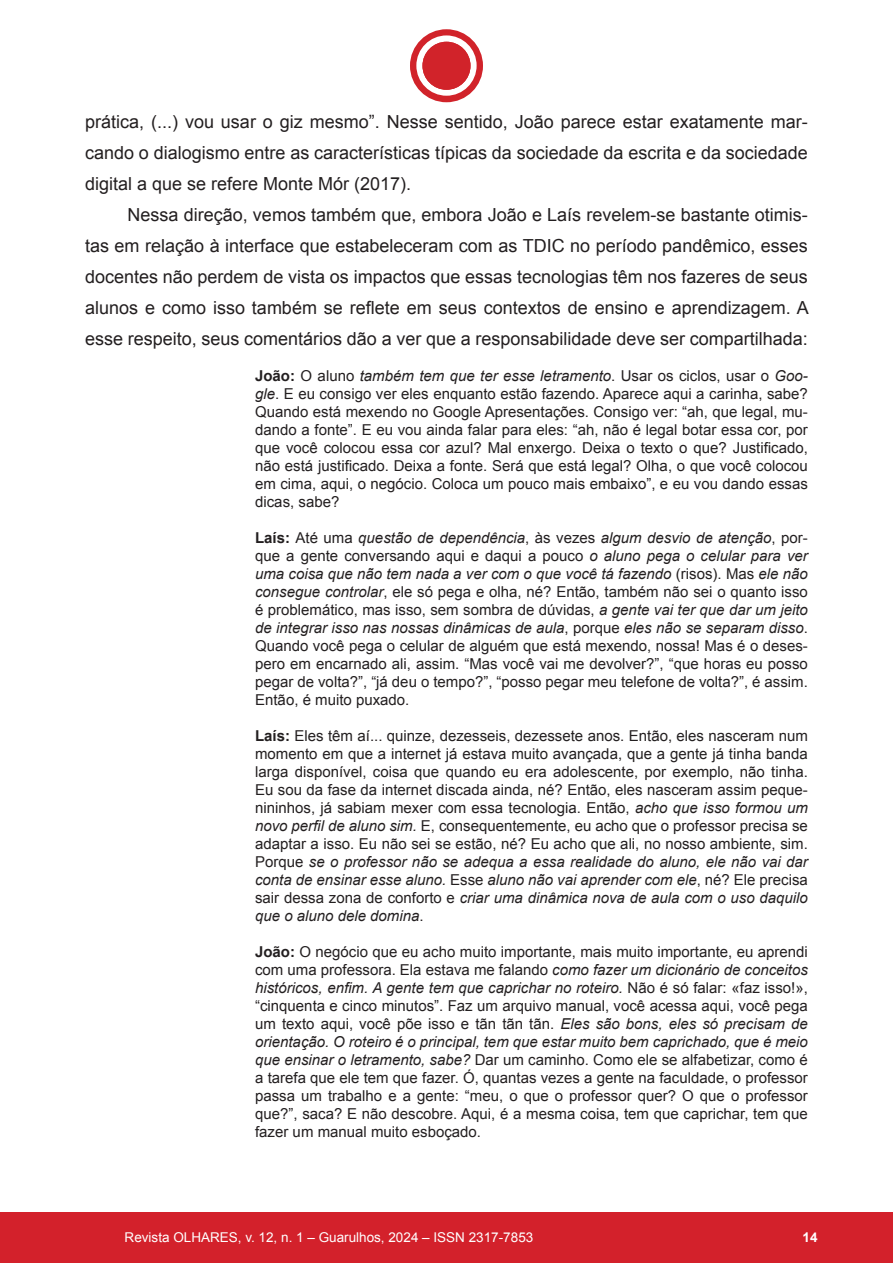
<style>
.page{position:relative;width:893px;height:1263px;background:#fff}
.page>*{position:absolute;margin:0;border:0;box-sizing:border-box;transform-origin:0 0}
.t1{font:18px/31px "Arial";color:#231f20;text-align:justify}
.t2{font:15px/18px "Arial";color:#231f20;text-align:justify}
.t3{font:13.5px "Arial";color:#fff}
.t4{font:700 13.5px "Arial";color:#fff}
.s1{font-weight:700}
.s2{font-style:italic}
</style>
<div class="page">
<div style="left:0;top:1212px;width:893px;height:51px;background:#d3212b"></div>
<div style="left:410px;top:29px;width:73px;height:73px;background:#d1232a;border-radius:50%"></div>
<svg style="left:416px;top:35px;width:61px;height:61px"></svg>
<div style="left:422px;top:42px;width:48px;height:48px;background:#d1232a;border-radius:50%"></div>
<p class="t1" style="left:85px;top:106px;width:724px">prática, (...) vou usar o giz mesmo”. Nesse sentido, João parece estar exatamente mar&shy;cando o dialogismo entre as características típicas da sociedade da escrita e da sociedade digital a que se refere Monte Mór (2017).</p>
<p class="t1" style="left:85px;top:199px;width:725px;text-indent:43px">Nessa direção, vemos também que, embora João e Laís revelem-se bastante otimis&shy;tas em relação à interface que estabeleceram com as TDIC no período pandêmico, esses docentes não perdem de vista os impactos que essas tecnologias têm nos fazeres de seus alunos e como isso também se reflete em seus contextos de ensino e aprendizagem. A esse respeito, seus comentários dão a ver que a responsabilidade deve ser compartilhada:</p>
<p class="t2" style="left:255px;top:367px;width:554px"><span class="s1">João:</span> O aluno <span class="s2">também tem que ter esse letramento</span>. Usar os ciclos, usar o <span class="s2">Goo&shy;gle</span>. E eu consigo ver eles enquanto estão fazendo. Aparece aqui a carinha, sabe?<br>Quando está mexendo no Google Apresentações. Consigo ver: “ah, que legal, mu&shy;dando a fonte”. E eu vou ainda falar para eles: “ah, não é legal botar essa cor, por que você colocou essa cor azul? Mal enxergo. Deixa o texto o que? Justificado, não está justificado. Deixa a fonte. Será que está legal? Olha, o que você colocou em cima, aqui, o negócio. Coloca um pouco mais embaixo”, e eu vou dando essas dicas, sabe?</p>
<p class="t2" style="left:255px;top:529px;width:554px"><span class="s1">Laís:</span> Até uma <span class="s2">questão de dependência</span>, às vezes <span class="s2">algum desvio de atenção</span>, por&shy;que a gente conversando aqui e daqui a pouco <span class="s2">o aluno pega o celular para ver uma coisa que não tem nada a ver com o que você tá fazendo</span> (risos). Mas <span class="s2">ele não consegue controlar</span>, ele só pega e olha, né? Então, também não sei o quanto isso é problemático, mas isso, sem sombra de dúvidas, <span class="s2">a gente vai ter que dar um jeito de integrar isso nas nossas dinâmicas de aula</span>, porque <span class="s2">eles não se separam disso</span>.<br>Quando você pega o celular de alguém que está mexendo, nossa! Mas é o deses&shy;pero em encarnado ali, assim. “Mas você vai me devolver?”, “que horas eu posso pegar de volta?”, “já deu o tempo?”, “posso pegar meu telefone de volta?”, é assim.<br>Então, é muito puxado.</p>
<p class="t2" style="left:255px;top:727px;width:554px"><span class="s1">Laís:</span> Eles têm aí... quinze, dezesseis, dezessete anos. Então, eles nasceram num momento em que a internet já estava muito avançada, que a gente já tinha banda larga disponível, coisa que quando eu era adolescente, por exemplo, não tinha.<br>Eu sou da fase da internet discada ainda, né? Então, eles nasceram assim peque&shy;nininhos, já sabiam mexer com essa tecnologia. Então, <span class="s2">acho que isso formou um novo perfil de aluno sim.</span> E, consequentemente, eu acho que o professor precisa se adaptar a isso. Eu não sei se estão, né? Eu acho que ali, no nosso ambiente, sim.<br>Porque <span class="s2">se o professor não se adequa a essa realidade do aluno, ele não vai dar conta de ensinar esse aluno.</span> Esse <span class="s2">aluno não vai aprender com ele</span>, né? Ele precisa sair dessa zona de conforto e <span class="s2">criar uma dinâmica nova de aula com o uso daquilo que o aluno dele domina</span>.</p>
<p class="t2" style="left:255px;top:943px;width:554px"><span class="s1">João:</span> O negócio que eu acho muito importante, mais muito importante, eu aprendi com uma professora. Ela estava me falando <span class="s2">como fazer um dicionário de conceitos históricos, enfim. A gente tem que caprichar no roteiro.</span> Não é só falar: «faz isso!», “cinquenta e cinco minutos”. Faz um arquivo manual, você acessa aqui, você pega um texto aqui, você põe isso e tãn tãn tãn. <span class="s2">Eles são bons, eles só precisam de orientação. O roteiro é o principal, tem que estar muito bem caprichado, que é meio que ensinar o letramento, sabe?</span> Dar um caminho. Como ele se alfabetizar, como é a tarefa que ele tem que fazer. Ó, quantas vezes a gente na faculdade, o professor passa um trabalho e a gente: “meu, o que o professor quer? O que o professor que?”, saca? E não descobre. Aqui, é a mesma coisa, tem que caprichar, tem que fazer um manual muito esboçado.</p>
<p class="t3" style="left:125px;top:1229px;width:410px">Revista OLHARES, v. 12, n. 1 – Guarulhos, 2024 – ISSN 2317-7853</p>
<p class="t4" style="left:802px;top:1228px;width:17px">14</p>
</div>
